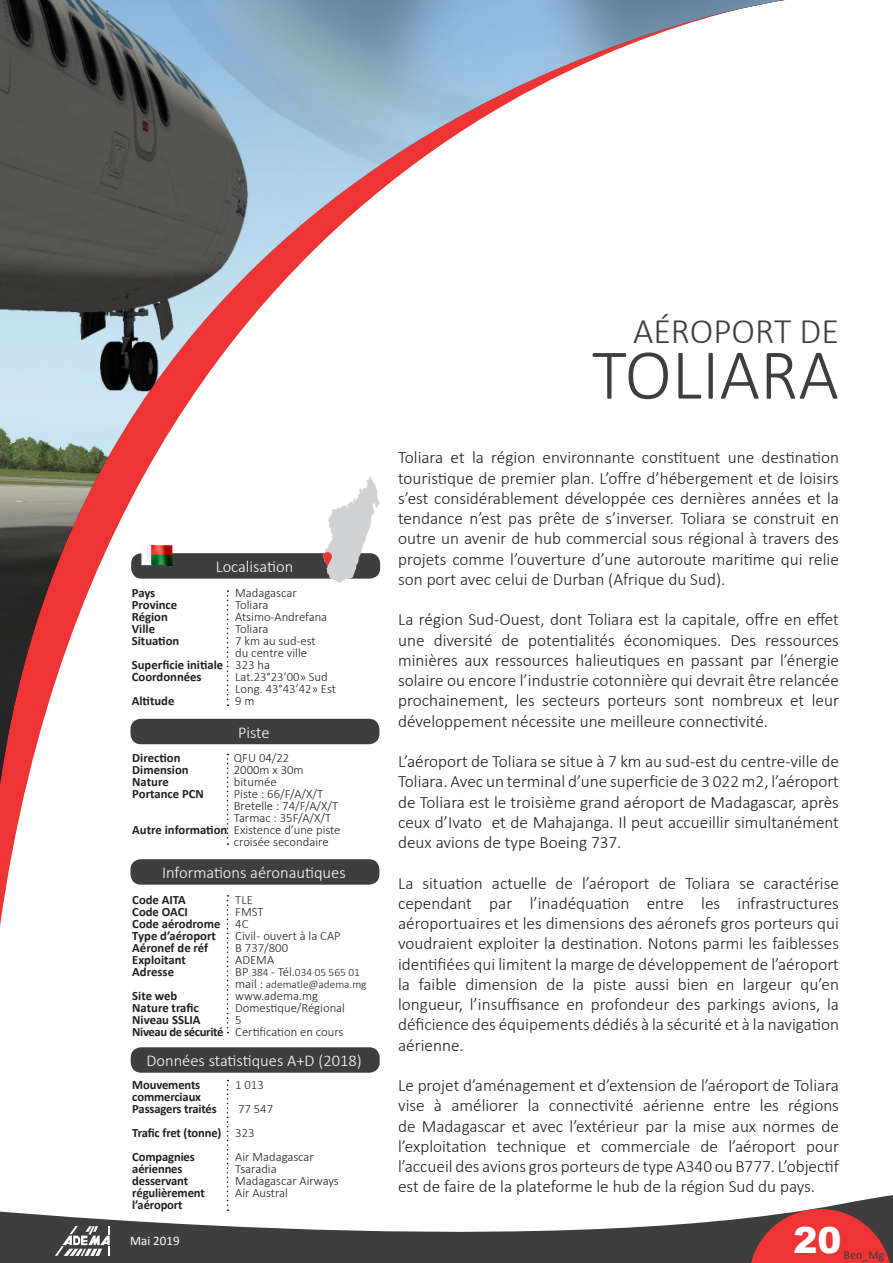
<style>
.page{position:relative;width:893px;height:1263px;background:#fff}
.page>*{position:absolute;margin:0;border:0;box-sizing:border-box;transform-origin:0 0}
.t1{font:300 72px "Calibri";color:#3e3e3f}
.t2{font:300 36px "Calibri";color:#3e3e3f}
.t3{font:900 36px "Arial";color:#fff}
.t4{font:300 17.25px/20.2px "Calibri";color:#231f20;text-align:justify}
.t5{font:300 16.5px "Calibri";color:#fff}
.t6{font:12.9px "Calibri";color:#fff}
.t7{font:300 12.75px "Calibri";color:#231f20}
.t8{font:700 12.75px/12px "Calibri";letter-spacing:-.005em;color:#231f20}
.t9{font:700 12.75px "Calibri";letter-spacing:-.03em;color:#231f20}
.t10{font:12px "Calibri";color:#3e3e3f}
.t11{font:300 11.25px "Calibri";color:#231f20}
.s1{font-size:12.75px}
</style>
<div class="page">
<svg style="left:0;top:1140px;width:893px;height:123px"></svg>
<svg style="left:749px;top:1209px;width:143px;height:54px;background:#c33e3e"></svg>
<svg style="left:54px;top:1226px;width:56px;height:30px"></svg>
<img style="left:0;top:0;width:785px;height:780px">
<div style="left:131px;top:553px;width:249px;height:26px;background:#3e3e3f;border-radius:10px"></div>
<div style="left:130px;top:719px;width:249px;height:25px;background:#3e3e3f;border-radius:10px"></div>
<div style="left:130px;top:859px;width:249px;height:26px;background:#3e3e3f;border-radius:10px"></div>
<div style="left:131px;top:1047px;width:249px;height:26px;background:#3e3e3f;border-radius:10px"></div>
<svg style="left:323px;top:476px;width:57px;height:106px"></svg>
<svg style="left:227px;top:590px;width:1px;height:116px"></svg>
<svg style="left:227px;top:754px;width:1px;height:91px"></svg>
<svg style="left:227px;top:895px;width:1px;height:138px"></svg>
<svg style="left:227px;top:1080px;width:1px;height:131px"></svg>
<img style="left:141px;top:544px;width:32px;height:22px">
<svg style="left:323px;top:552px;width:9px;height:14px"></svg>
<p class="t5" style="left:216px;top:556px;width:79px">Localisation</p>
<p class="t8" style="left:132px;top:587px;width:25px">Pays</p>
<p class="t8" style="left:132px;top:599px;width:47px">Province</p>
<p class="t8" style="left:132px;top:611px;width:38px">Région</p>
<p class="t8" style="left:132px;top:623px;width:25px">Ville</p>
<p class="t8" style="left:132px;top:635px;width:49px">Situation</p>
<p class="t8" style="left:132px;top:659px;width:93px">Superficie initiale</p>
<p class="t8" style="left:132px;top:671px;width:71px">Coordonnées</p>
<p class="t8" style="left:132px;top:695px;width:44px">Altitude</p>
<p class="t7" style="left:235px;top:585px;width:63px">Madagascar</p>
<p class="t7" style="left:235px;top:597px;width:35px">Toliara</p>
<p class="t7" style="left:235px;top:609px;width:94px">Atsimo-Andrefana</p>
<p class="t7" style="left:235px;top:621px;width:35px">Toliara</p>
<p class="t7" style="left:235px;top:633px;width:82px">7 km au sud-est</p>
<p class="t7" style="left:235px;top:645px;width:73px">du centre ville</p>
<p class="t7" style="left:235px;top:657px;width:36px">323 ha</p>
<p class="t7" style="left:235px;top:669px;width:94px">Lat.23°23’00» Sud</p>
<p class="t7" style="left:235px;top:681px;width:102px">Long. 43°43’42» Est</p>
<p class="t7" style="left:235px;top:693px;width:21px">9 m</p>
<p class="t5" style="left:238px;top:722px;width:33px">Piste</p>
<p class="t7" style="left:234px;top:750px;width:57px">QFU 04/22</p>
<p class="t7" style="left:234px;top:762px;width:71px">2000m x 30m</p>
<p class="t7" style="left:234px;top:774px;width:44px">bitumée</p>
<p class="t7" style="left:234px;top:786px;width:91px">Piste : 66/F/A/X/T</p>
<p class="t7" style="left:234px;top:798px;width:106px">Bretelle : 74/F/A/X/T</p>
<p class="t7" style="left:234px;top:810px;width:99px">Tarmac : 35F/A/X/T</p>
<p class="t7" style="left:234px;top:822px;width:108px">Existence d’une piste</p>
<p class="t7" style="left:234px;top:834px;width:96px">croisée secondaire</p>
<p class="t8" style="left:132px;top:751px;width:50px">Direction</p>
<p class="t8" style="left:132px;top:763px;width:58px">Dimension</p>
<p class="t8" style="left:132px;top:775px;width:38px">Nature</p>
<p class="t8" style="left:132px;top:787px;width:73px">Portance PCN</p>
<p class="t8" style="left:132px;top:823px;width:97px">Autre information</p>
<p class="t5" style="left:162px;top:862px;width:185px">Informations aéronautiques</p>
<p class="t8" style="left:132px;top:893px;width:55px">Code AITA</p>
<p class="t8" style="left:132px;top:905px;width:57px">Code OACI</p>
<p class="t8" style="left:132px;top:917px;width:90px">Code aérodrome</p>
<p class="t8" style="left:132px;top:929px;width:85px">Type d’aéroport</p>
<p class="t8" style="left:132px;top:941px;width:77px">Aéronef de réf</p>
<p class="t8" style="left:132px;top:953px;width:55px">Exploitant</p>
<p class="t8" style="left:132px;top:965px;width:43px">Adresse</p>
<p class="t8" style="left:132px;top:989px;width:47px">Site web</p>
<p class="t8" style="left:132px;top:1001px;width:68px">Nature trafic</p>
<p class="t8" style="left:132px;top:1013px;width:70px">Niveau SSLIA</p>
<p class="t9" style="left:132px;top:1022px;width:93px">Niveau de sécurité</p>
<p class="t7" style="left:235px;top:891px;width:19px">TLE</p>
<p class="t7" style="left:235px;top:903px;width:30px">FMST</p>
<p class="t7" style="left:235px;top:915px;width:15px">4C</p>
<p class="t7" style="left:235px;top:927px;width:107px">Civil - ouvert à la CAP</p>
<p class="t7" style="left:235px;top:939px;width:54px">B 737/800</p>
<p class="t7" style="left:235px;top:951px;width:40px">ADEMA</p>
<p class="t11" style="left:235px;top:965px;width:126px"><span class="s1">BP</span> 384 <span class="s1">- Tél.</span>034 05 565 01</p>
<p class="t11" style="left:235px;top:977px;width:133px"><span class="s1">mail :</span> adematle@adema.mg</p>
<p class="t7" style="left:235px;top:987px;width:84px">www.adema.mg</p>
<p class="t7" style="left:235px;top:999px;width:111px">Domestique/Régional</p>
<p class="t7" style="left:235px;top:1011px;width:8px">5</p>
<p class="t7" style="left:235px;top:1023px;width:110px">Certification en cours</p>
<p class="t5" style="left:146px;top:1050px;width:217px">Données statistiques A+D (2018)</p>
<p class="t8" style="left:132px;top:1078px;width:70px">Mouvements</p>
<p class="t8" style="left:132px;top:1090px;width:70px">commerciaux</p>
<p class="t8" style="left:132px;top:1102px;width:86px">Passagers traités</p>
<p class="t8" style="left:132px;top:1126px;width:91px">Trafic fret (tonne)</p>
<p class="t8" style="left:132px;top:1150px;width:64px">Compagnies aériennes</p>
<p class="t8" style="left:132px;top:1174px;width:57px">desservant</p>
<p class="t8" style="left:132px;top:1186px;width:74px">régulièrement</p>
<p class="t8" style="left:132px;top:1198px;width:52px">l’aéroport</p>
<p class="t7" style="left:235px;top:1076px;width:30px">1 013</p>
<p class="t7" style="left:238px;top:1100px;width:37px">77 547</p>
<p class="t7" style="left:235px;top:1124px;width:21px">323</p>
<p class="t7" style="left:235px;top:1148px;width:80px">Air Madagascar</p>
<p class="t7" style="left:235px;top:1160px;width:43px">Tsaradia</p>
<p class="t7" style="left:235px;top:1172px;width:105px">Madagascar Airways</p>
<p class="t7" style="left:235px;top:1184px;width:54px">Air Austral</p>
<p class="t2" style="left:633px;top:309px;width:207px">AÉROPORT DE</p>
<p class="t1" style="left:592px;top:330px;width:248px">TOLIARA</p>
<p class="t4" style="left:398px;top:447px;width:442px">Toliara et la région environnante constituent une destination touristique de premier plan. L’offre d’hébergement et de loisirs s’est considérablement développée ces dernières années et la tendance n’est pas prête de s’inverser. Toliara se construit en outre un avenir de hub commercial sous régional à travers des projets comme l’ouverture d’une autoroute maritime qui relie son port avec celui de Durban (Afrique du Sud).</p>
<p class="t4" style="left:398px;top:609px;width:442px">La région Sud-Ouest, dont Toliara est la capitale, offre en effet une diversité de potentialités économiques. Des ressources minières aux ressources halieutiques en passant par l’énergie solaire ou encore l’industrie cotonnière qui devrait être relancée prochainement, les secteurs porteurs sont nombreux et leur développement nécessite une meilleure connectivité.</p>
<p class="t4" style="left:398px;top:751px;width:442px">L’aéroport de Toliara se situe à 7 km au sud-est du centre-ville de Toliara. Avec un terminal d’une superficie de 3 022 m2, l’aéroport de Toliara est le troisième grand aéroport de Madagascar, après ceux d’Ivato et de Mahajanga. Il peut accueillir simultanément deux avions de type Boeing 737.</p>
<p class="t4" style="left:398px;top:872px;width:442px">La situation actuelle de l’aéroport de Toliara se caractérise cependant par l’inadéquation entre les infrastructures aéroportuaires et les dimensions des aéronefs gros porteurs qui voudraient exploiter la destination. Notons parmi les faiblesses identifiées qui limitent la marge de développement de l’aéroport la faible dimension de la piste aussi bien en largeur qu’en longueur, l’insuffisance en profondeur des parkings avions, la déficience des équipements dédiés à la sécurité et à la navigation aérienne.</p>
<p class="t4" style="left:398px;top:1075px;width:442px">Le projet d’aménagement et d’extension de l’aéroport de Toliara vise à améliorer la connectivité aérienne entre les régions de Madagascar et avec l’extérieur par la mise aux normes de l’exploitation technique et commerciale de l’aéroport pour l’accueil des avions gros porteurs de type A340 ou B777. L’objectif est de faire de la plateforme le hub de la région Sud du pays.</p>
<p class="t6" style="left:130px;top:1232px;width:51px">Mai 2019</p>
<p class="t3" style="left:793px;top:1214px;width:50px">20</p>
<p class="t10" style="left:844px;top:1247px;width:42px">Ben_Mg</p>
</div>
